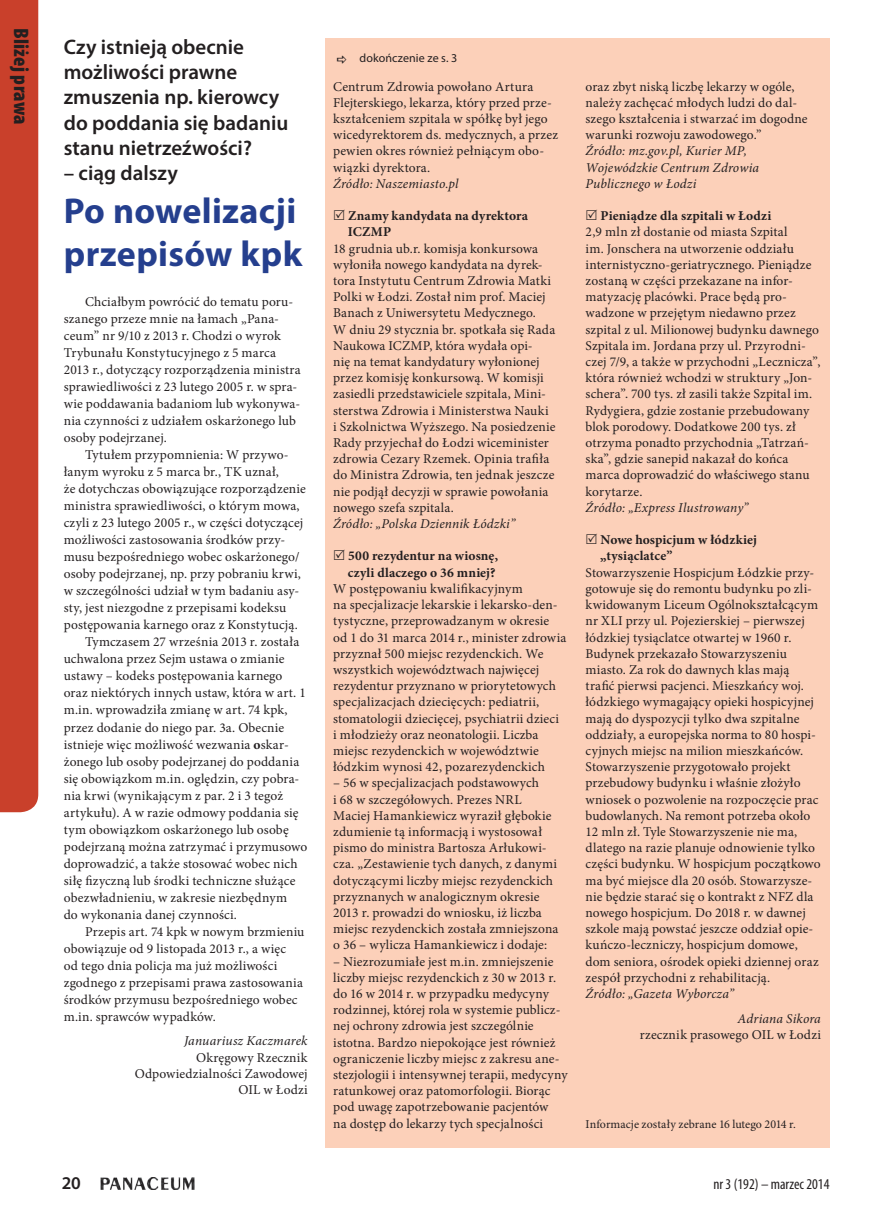
<style>
.page{position:relative;width:872px;height:1212px;background:#fff}
.page>*{position:absolute;margin:0;border:0;box-sizing:border-box;transform-origin:0 0}
.P_Tytuł_mały_24{font:700 36px/43.2px "Myriad Pro";letter-spacing:.01em;color:#253f8e}
.P_Nadtytuł{font:600 21px/25.2px "Myriad Pro";color:#231f20}
.t1{font:900 condensed 21px "Myriad Pro";letter-spacing:.01em;color:#231f20}
.t2{font:600 18px "Myriad Pro";color:#231f20}
.t3{font:condensed 15px "Myriad Pro";color:#231f20}
.P_Tekst{font:13.5px/16.2px "Minion Pro";letter-spacing:.01em;color:#231f20}
.P_Tekst-2{font:italic 13.5px/16.2px "Minion Pro";letter-spacing:.01em;color:#231f20}
.P_Tekst-3{font:700 13.5px/16.2px "Minion Pro";letter-spacing:.01em;color:#231f20}
.P_Podpis_autora{font:italic 13.5px "Minion Pro";letter-spacing:.01em;color:#231f20}
.P_Tekst-4{font:12px "Minion Pro";color:#231f20}
.P_Tekst_prosty{font:12px "Myriad Pro";letter-spacing:.01em;color:#231f20}
.s1{font-weight:700}
</style>
<div class="page">
<img style="left:100px;top:1177px;width:95px;height:12px">
<div style="left:0;top:0;width:38px;height:812px;background:#c9402b"></div>
<div style="left:325px;top:38px;width:504px;height:1110px;background:#fcd0b9"></div>
<h2 class="t1" style="left:34px;top:28px;width:99px;rotate:90deg">Bliżej prawa</h2>
<p class="P_Nadtytuł" style="left:64px;top:34px;width:226px">Czy istnieją obecnie możliwości prawne zmuszenia np. kierowcy do poddania się badaniu stanu nietrzeźwości?</p>
<p class="P_Nadtytuł" style="left:64px;top:160px;width:116px">– ciąg dalszy</p>
<p class="P_Tytuł_mały_24" style="left:64px;top:188px;width:240px">Po nowelizacji przepisów kpk</p>
<p class="P_Tekst" style="left:64px;top:293px;width:238px;line-height:17px;text-indent:21px">Chciałbym powrócić do tematu poru&shy;szanego przeze mnie na łamach „Pana&shy;ceum” nr 9/10 z 2013 r. Chodzi o wyrok Trybunału Konstytucyjnego z 5 marca 2013 r., dotyczący rozporządzenia ministra sprawiedliwości z 23 lutego 2005 r. w spra&shy;wie poddawania badaniom lub wykonywa&shy;nia czynności z udziałem oskarżonego lub osoby podejrzanej.</p>
<p class="P_Tekst" style="left:64px;top:447px;width:243px;line-height:17px;text-indent:21px">Tytułem przypomnienia: W przywo&shy;łanym wyroku z 5 marca br., TK uznał,<br>że dotychczas obowiązujące rozporządzenie ministra sprawiedliwości, o którym mowa, czyli z 23 lutego 2005 r., w części dotyczącej możliwości zastosowania środków przy&shy;musu bezpośredniego wobec oskarżonego/ osoby podejrzanej, np. przy pobraniu krwi, w szczególności udział w tym badaniu asy&shy;sty, jest niezgodne z przepisami kodeksu postępowania karnego oraz z Konstytucją.</p>
<p class="P_Tekst" style="left:64px;top:634px;width:245px;line-height:17px;text-indent:21px">Tymczasem 27 września 2013 r. została uchwalona przez Sejm ustawa o zmianie ustawy – kodeks postępowania karnego oraz niektórych innych ustaw, która w art. 1 m.in. wprowadziła zmianę w art. 74 kpk, przez dodanie do niego par. 3a. Obecnie istnieje więc możliwość wezwania <span class="s1">o</span>skar&shy;żonego lub osoby podejrzanej do poddania się obowiązkom m.in. oględzin, czy pobra&shy;nia krwi (wynikającym z par. 2 i 3 tegoż artykułu). A w razie odmowy poddania się tym obowiązkom oskarżonego lub osobę podejrzaną można zatrzymać i przymusowo doprowadzić, a także stosować wobec nich siłę fizyczną lub środki techniczne służące obezwładnieniu, w zakresie niezbędnym<br>do wykonania danej czynności.</p>
<p class="P_Tekst" style="left:64px;top:923px;width:242px;line-height:17px;text-indent:21px">Przepis art. 74 kpk w nowym brzmieniu obowiązuje od 9 listopada 2013 r., a więc<br>od tego dnia policja ma już możliwości zgodnego z przepisami prawa zastosowania środków przymusu bezpośredniego wobec m.in. sprawców wypadków.</p>
<p class="P_Podpis_autora" style="left:184px;top:1032px;width:125px">Januariusz Kaczmarek</p>
<p class="P_Tekst" style="left:135px;top:1049px;width:174px;text-align:right">Okręgowy Rzecznik<br>Odpowiedzialności Zawodowej</p>
<p class="P_Tekst" style="left:238px;top:1082px;width:71px">OIL w Łodzi</p>
<p class="P_Tekst_prosty" style="left:359px;top:51px;width:99px">dokończenie ze s. 3</p>
<p class="P_Tekst" style="left:333px;top:78px;width:226px">Centrum Zdrowia powołano Artura Flejterskiego, lekarza, który przed prze&shy;kształceniem szpitala w spółkę był jego wicedyrektorem ds. medycznych, a przez pewien okres również pełniącym obo&shy;wiązki dyrektora.</p>
<p class="P_Tekst-2" style="left:333px;top:175px;width:127px">Źródło: Naszemiasto.pl</p>
<p class="P_Tekst-3" style="left:348px;top:208px;width:182px">Znamy kandydata na dyrektora<br>ICZMP</p>
<p class="P_Tekst" style="left:333px;top:240px;width:224px">18 grudnia ub.r. komisja konkursowa wyłoniła nowego kandydata na dyrek&shy;tora Instytutu Centrum Zdrowia Matki Polki w Łodzi. Został nim prof. Maciej Banach z Uniwersytetu Medycznego.<br>W dniu 29 stycznia br. spotkała się Rada Naukowa ICZMP, która wydała opi-<br>nię na temat kandydatury wyłonionej przez komisję konkursową. W komisji zasiedli przedstawiciele szpitala, Mini&shy;sterstwa Zdrowia i Ministerstwa Nauki i Szkolnictwa Wyższego. Na posiedzenie Rady przyjechał do Łodzi wiceminister zdrowia Cezary Rzemek. Opinia trafiła do Ministra Zdrowia, ten jednak jeszcze nie podjął decyzji w sprawie powołania nowego szefa szpitala.</p>
<p class="P_Tekst-2" style="left:333px;top:516px;width:184px">Źródło: „Polska Dziennik Łódzki”</p>
<p class="P_Tekst-3" style="left:348px;top:548px;width:152px">500 rezydentur na wiosnę, czyli dlaczego o 36 mniej?</p>
<p class="P_Tekst" style="left:333px;top:580px;width:235px">W postępowaniu kwalifikacyjnym<br>na specjalizacje lekarskie i lekarsko-den&shy;tystyczne, przeprowadzanym w okresie od 1 do 31 marca 2014 r., minister zdrowia przyznał 500 miejsc rezydenckich. We wszystkich województwach najwięcej rezydentur przyznano w priorytetowych specjalizacjach dziecięcych: pediatrii, stomatologii dziecięcej, psychiatrii dzieci<br>i młodzieży oraz neonatologii. Liczba miejsc rezydenckich w województwie łódzkim wynosi 42, pozarezydenckich</p>
<p class="P_Tekst" style="left:333px;top:775px;width:227px">– 56 w specjalizacjach podstawowych<br>i 68 w szczegółowych. Prezes NRL Maciej Hamankiewicz wyraził głębokie zdumienie tą informacją i wystosował pismo do ministra Bartosza Arłukowi&shy;cza. „Zestawienie tych danych, z danymi dotyczącymi liczby miejsc rezydenckich przyznanych w analogicznym okresie 2013 r. prowadzi do wniosku, iż liczba miejsc rezydenckich została zmniejszona o 36 – wylicza Hamankiewicz i dodaje:</p>
<p class="P_Tekst" style="left:333px;top:953px;width:236px">– Niezrozumiałe jest m.in. zmniejszenie liczby miejsc rezydenckich z 30 w 2013 r. do 16 w 2014 r. w przypadku medycyny rodzinnej, której rola w systemie publicz&shy;nej ochrony zdrowia jest szczególnie istotna. Bardzo niepokojące jest również ograniczenie liczby miejsc z zakresu ane&shy;stezjologii i intensywnej terapii, medycyny ratunkowej oraz patomorfologii. Biorąc pod uwagę zapotrzebowanie pacjentów<br>na dostęp do lekarzy tych specjalności</p>
<p class="P_Tekst" style="left:585px;top:78px;width:224px">oraz zbyt niską liczbę lekarzy w ogóle, należy zachęcać młodych ludzi do dal&shy;szego kształcenia i stwarzać im dogodne warunki rozwoju zawodowego.”</p>
<p class="P_Tekst-2" style="left:585px;top:143px;width:175px">Źródło: mz.gov.pl, Kurier MP,<br>Wojewódzkie Centrum Zdrowia<br>Publicznego w Łodzi</p>
<p class="P_Tekst-3" style="left:600px;top:208px;width:172px">Pieniądze dla szpitali w Łodzi</p>
<p class="P_Tekst" style="left:585px;top:224px;width:236px">2,9 mln zł dostanie od miasta Szpital<br>im. Jonschera na utworzenie oddziału internistyczno-geriatrycznego. Pieniądze zostaną w części przekazane na infor&shy;matyzację placówki. Prace będą pro&shy;wadzone w przejętym niedawno przez szpital z ul. Milionowej budynku dawnego Szpitala im. Jordana przy ul. Przyrodni&shy;czej 7/9, a także w przychodni „Lecznicza”, która również wchodzi w struktury „Jon&shy;schera”. 700 tys. zł zasili także Szpital im.<br>Rydygiera, gdzie zostanie przebudowany blok porodowy. Dodatkowe 200 tys. zł otrzyma ponadto przychodnia „Tatrzań&shy;ska”, gdzie sanepid nakazał do końca marca doprowadzić do właściwego stanu korytarze.</p>
<p class="P_Tekst-2" style="left:585px;top:499px;width:164px">Źródło: „Express Ilustrowany”</p>
<p class="P_Tekst-3" style="left:600px;top:532px;width:158px">Nowe hospicjum w łódzkiej „tysiąclatce”</p>
<p class="P_Tekst" style="left:585px;top:564px;width:236px">Stowarzyszenie Hospicjum Łódzkie przy&shy;gotowuje się do remontu budynku po zli&shy;kwidowanym Liceum Ogólnokształcącym nr XLI przy ul. Pojezierskiej – pierwszej łódzkiej tysiąclatce otwartej w 1960 r.<br>Budynek przekazało Stowarzyszeniu miasto. Za rok do dawnych klas mają trafić pierwsi pacjenci. Mieszkańcy woj. łódzkiego wymagający opieki hospicyjnej mają do dyspozycji tylko dwa szpitalne oddziały, a europejska norma to 80 hospi&shy;cyjnych miejsc na milion mieszkańców.<br>Stowarzyszenie przygotowało projekt przebudowy budynku i właśnie złożyło wniosek o pozwolenie na rozpoczęcie prac budowlanych. Na remont potrzeba około 12 mln zł. Tyle Stowarzyszenie nie ma, dlatego na razie planuje odnowienie tylko części budynku. W hospicjum początkowo ma być miejsce dla 20 osób. Stowarzysze&shy;nie będzie starać się o kontrakt z NFZ dla nowego hospicjum. Do 2018 r. w dawnej szkole mają powstać jeszcze oddział opie&shy;kuńczo-leczniczy, hospicjum domowe, dom seniora, ośrodek opieki dziennej oraz zespół przychodni z rehabilitacją.</p>
<p class="P_Tekst-2" style="left:585px;top:985px;width:150px">Źródło: „Gazeta Wyborcza”</p>
<p class="P_Tekst-2" style="left:737px;top:1010px;width:85px">Adriana Sikora</p>
<p class="P_Tekst" style="left:640px;top:1026px;width:183px">rzecznik prasowego OIL w Łodzi</p>
<p class="P_Tekst-4" style="left:585px;top:1115px;width:212px">Informacje zostały zebrane 16 lutego 2014 r.</p>
<h3 class="t2" style="left:62px;top:1172px;width:21px">20</h3>
<p class="t3" style="left:713px;top:1175px;width:117px">nr 3 (192) – marzec 2014</p>
</div>
